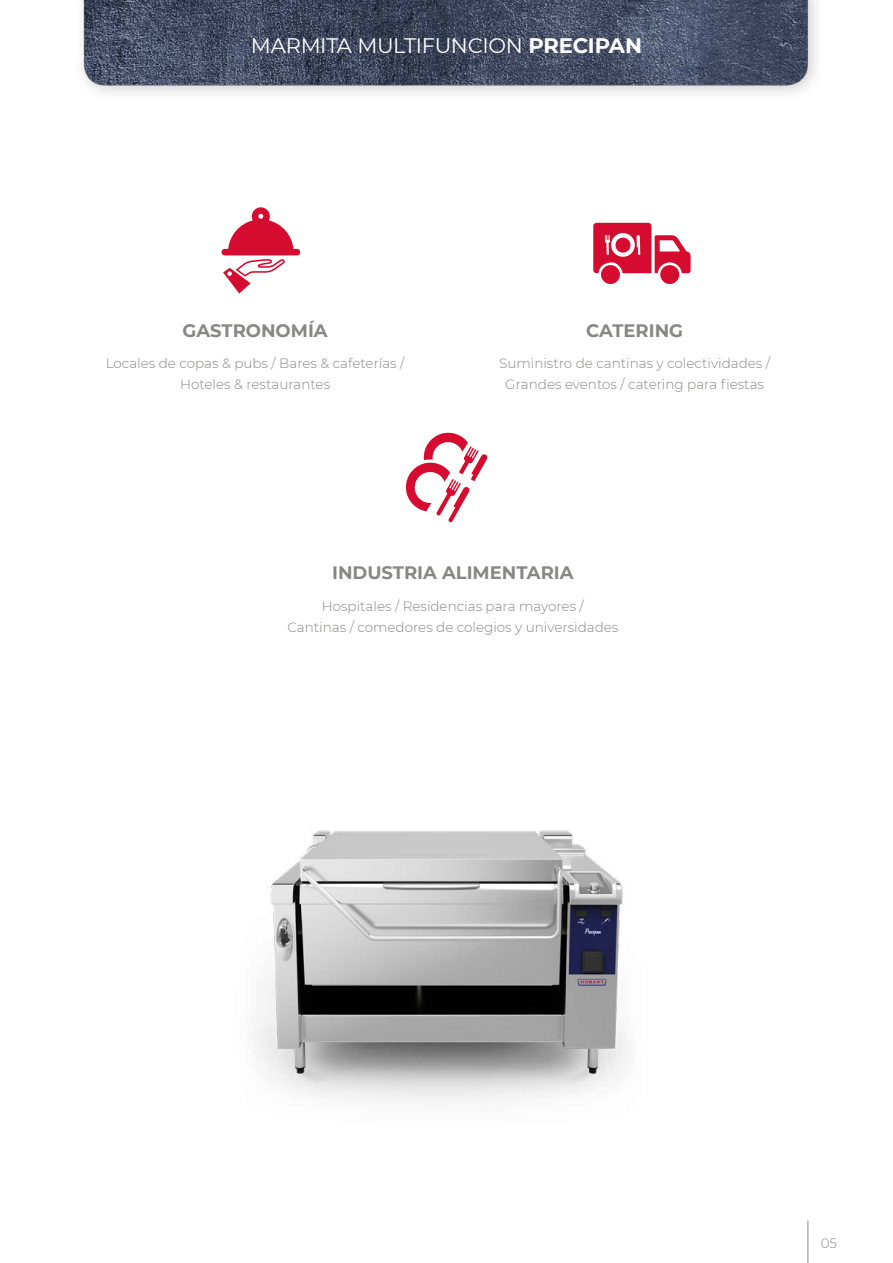
<style>
.page{position:relative;width:893px;height:1263px;background:#fff}
.page>*{position:absolute;margin:0;border:0;box-sizing:border-box;transform-origin:0 0}
.t1{font:21px "Montserrat";letter-spacing:-.02em;color:#fff}
.t2{font:700 18px "Montserrat";color:#878786}
.t3{font:300 13.5px/20.2px "Montserrat";color:#878786;text-align:center}
.s1{font-weight:700}
</style>
<div class="page">
<hr style="left:807px;top:1220px;width:1px;height:43px;background:#878786">
<svg style="left:221px;top:207px;width:79px;height:87px"></svg>
<svg style="left:593px;top:223px;width:98px;height:61px"></svg>
<svg style="left:405px;top:432px;width:83px;height:91px"></svg>
<img style="left:253px;top:830px;width:375px;height:274px">
<img style="left:81px;top:0;width:736px;height:93px">
<h1 class="t1" style="left:251px;top:31px;width:393px">MARMITA MULTIFUNCION <span class="s1">PRECIPAN</span></h1>
<h2 class="t2" style="left:183px;top:318px;width:147px">GASTRONOMÍA</h2>
<p class="t3" style="left:106px;top:353px;width:300px">Locales de copas &amp; pubs / Bares &amp; cafeterías /<br>Hoteles &amp; restaurantes</p>
<h2 class="t2" style="left:586px;top:318px;width:98px">CATERING</h2>
<p class="t3" style="left:499px;top:353px;width:272px">Suministro de cantinas y colectividades /<br>Grandes eventos / catering para fiestas</p>
<h2 class="t2" style="left:332px;top:559px;width:243px">INDUSTRIA ALIMENTARIA</h2>
<p class="t3" style="left:287px;top:596px;width:332px">Hospitales / Residencias para mayores /<br>Cantinas / comedores de colegios y universidades</p>
<p class="t3" style="left:821px;top:1233px;width:18px">05</p>
</div>
